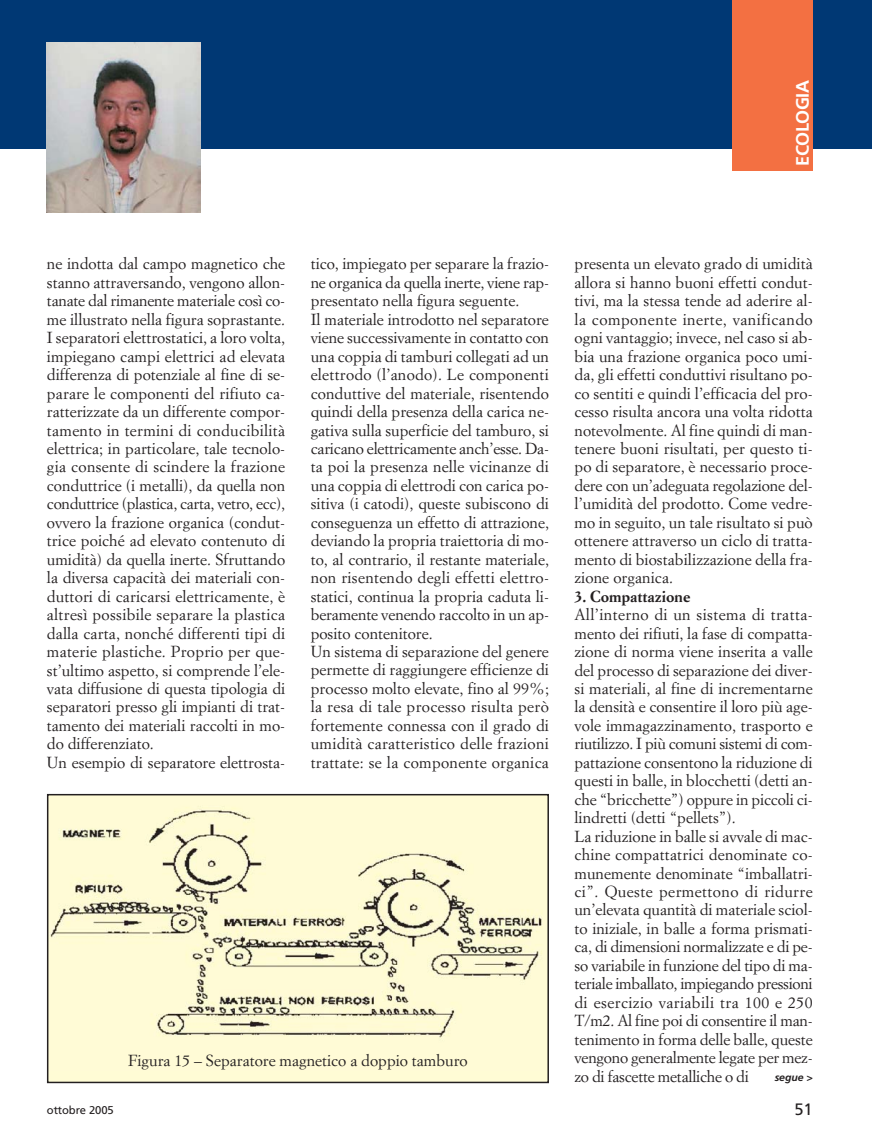
<style>
.page{position:relative;width:872px;height:1148px;background:#fff}
.page>*{position:absolute;margin:0;border:0;box-sizing:border-box;transform-origin:0 0}
.t1{font:700 18px "Frutiger";letter-spacing:-.03em;color:#fff}
.t2{font:16.5px "Frutiger";color:#231f20}
.t3{font:15.75px/18.5px "Simoncini Garamond";color:#231f20}
.t4{font:700 15.75px "Simoncini Garamond";color:#231f20}
.t5{font:11.25px "Frutiger";letter-spacing:-.01em;color:#231f20}
.t6{font:italic 700 10.5px "Frutiger";letter-spacing:-.005em;color:#231f20}
</style>
<div class="page">
<div style="left:0;top:0;width:872px;height:149px;background:#003874"></div>
<div style="left:731px;top:0;width:81px;height:170px;background:#f37042"></div>
<img style="left:47px;top:43px;width:153px;height:170px">
<div style="left:48px;top:794px;width:500px;height:288px;background:#fffcd5"></div>
<img style="left:50px;top:810px;width:492px;height:228px">
<div style="left:47px;top:794px;width:502px;height:289px;border:2px solid #231f20"></div>
<p class="t1" style="left:795px;top:166px;width:87px;rotate:-90deg">ECOLOGIA</p>
<p class="t3" style="left:47px;top:256px;width:240px">ne indotta dal campo magnetico che stanno attraversando, vengono allon&shy;tanate dal rimanente materiale così co&shy;me illustrato nella figura soprastante.<br>I separatori elettrostatici, a loro volta, impiegano campi elettrici ad elevata differenza di potenziale al fine di se&shy;parare le componenti del rifiuto ca&shy;ratterizzate da un differente compor&shy;tamento in termini di conducibilità elettrica; in particolare, tale tecnolo&shy;gia consente di scindere la frazione conduttrice (i metalli), da quella non conduttrice (plastica, carta, vetro, ecc), ovvero la frazione organica (condut&shy;trice poiché ad elevato contenuto di umidità) da quella inerte. Sfruttando la diversa capacità dei materiali con&shy;duttori di caricarsi elettricamente, è altresì possibile separare la plastica dalla carta, nonché differenti tipi di materie plastiche. Proprio per que&shy;st’ultimo aspetto, si comprende l’ele&shy;vata diffusione di questa tipologia di separatori presso gli impianti di trat&shy;tamento dei materiali raccolti in mo&shy;do differenziato.<br>Un esempio di separatore elettrosta-</p>
<p class="t3" style="left:311px;top:256px;width:240px">tico, impiegato per separare la frazio&shy;ne organica da quella inerte, viene rap&shy;presentato nella figura seguente.<br>Il materiale introdotto nel separatore viene successivamente in contatto con una coppia di tamburi collegati ad un elettrodo (l’anodo). Le componenti conduttive del materiale, risentendo quindi della presenza della carica ne&shy;gativa sulla superficie del tamburo, si caricano elettricamente anch’esse. Da&shy;ta poi la presenza nelle vicinanze di una coppia di elettrodi con carica po&shy;sitiva (i catodi), queste subiscono di conseguenza un effetto di attrazione, deviando la propria traiettoria di mo&shy;to, al contrario, il restante materiale, non risentendo degli effetti elettro&shy;statici, continua la propria caduta li&shy;beramente venendo raccolto in un ap&shy;posito contenitore.<br>Un sistema di separazione del genere permette di raggiungere efficienze di processo molto elevate, fino al 99%; la resa di tale processo risulta però fortemente connessa con il grado di umidità caratteristico delle frazioni trattate: se la componente organica</p>
<p class="t3" style="left:128px;top:1052px;width:341px">Figura 15 – Separatore magnetico a doppio tamburo</p>
<p class="t3" style="left:574px;top:256px;width:240px;text-align:justify">presenta un elevato grado di umidità allora si hanno buoni effetti condut&shy;tivi, ma la stessa tende ad aderire al&shy;la componente inerte, vanificando ogni vantaggio; invece, nel caso si ab&shy;bia una frazione organica poco umi&shy;da, gli effetti conduttivi risultano po&shy;co sentiti e quindi l’efficacia del pro&shy;cesso risulta ancora una volta ridotta notevolmente. Al fine quindi di man&shy;tenere buoni risultati, per questo ti&shy;po di separatore, è necessario proce&shy;dere con un’adeguata regolazione del&shy;l’umidità del prodotto. Come vedre&shy;mo in seguito, un tale risultato si può ottenere attraverso un ciclo di tratta&shy;mento di biostabilizzazione della fra&shy;zione organica.</p>
<p class="t4" style="left:574px;top:589px;width:117px">3. Compattazione</p>
<p class="t3" style="left:574px;top:606px;width:240px">All’interno di un sistema di tratta&shy;mento dei rifiuti, la fase di compatta&shy;zione di norma viene inserita a valle del processo di separazione dei diver&shy;si materiali, al fine di incrementarne la densità e consentire il loro più age&shy;vole immagazzinamento, trasporto e riutilizzo. I più comuni sistemi di com&shy;pattazione consentono la riduzione di questi in balle, in blocchetti (detti an&shy;che “bricchette”) oppure in piccoli ci&shy;lindretti (detti “pellets”).<br>La riduzione in balle si avvale di mac&shy;chine compattatrici denominate co&shy;munemente denominate “imballatri&shy;ci”. Queste permettono di ridurre un’elevata quantità di materiale sciol&shy;to iniziale, in balle a forma prismati&shy;ca, di dimensioni normalizzate e di pe&shy;so variabile in funzione del tipo di ma&shy;teriale imballato, impiegando pressioni di esercizio variabili tra 100 e 250<br>T/m2. Al fine poi di consentire il man&shy;tenimento in forma delle balle, queste vengono generalmente legate per mez&shy;zo di fascette metalliche o di</p>
<p class="t6" style="left:774px;top:1073px;width:40px">segue &gt;</p>
<p class="t5" style="left:47px;top:1106px;width:68px">ottobre 2005</p>
<p class="t2" style="left:794px;top:1102px;width:20px">51</p>
</div>
